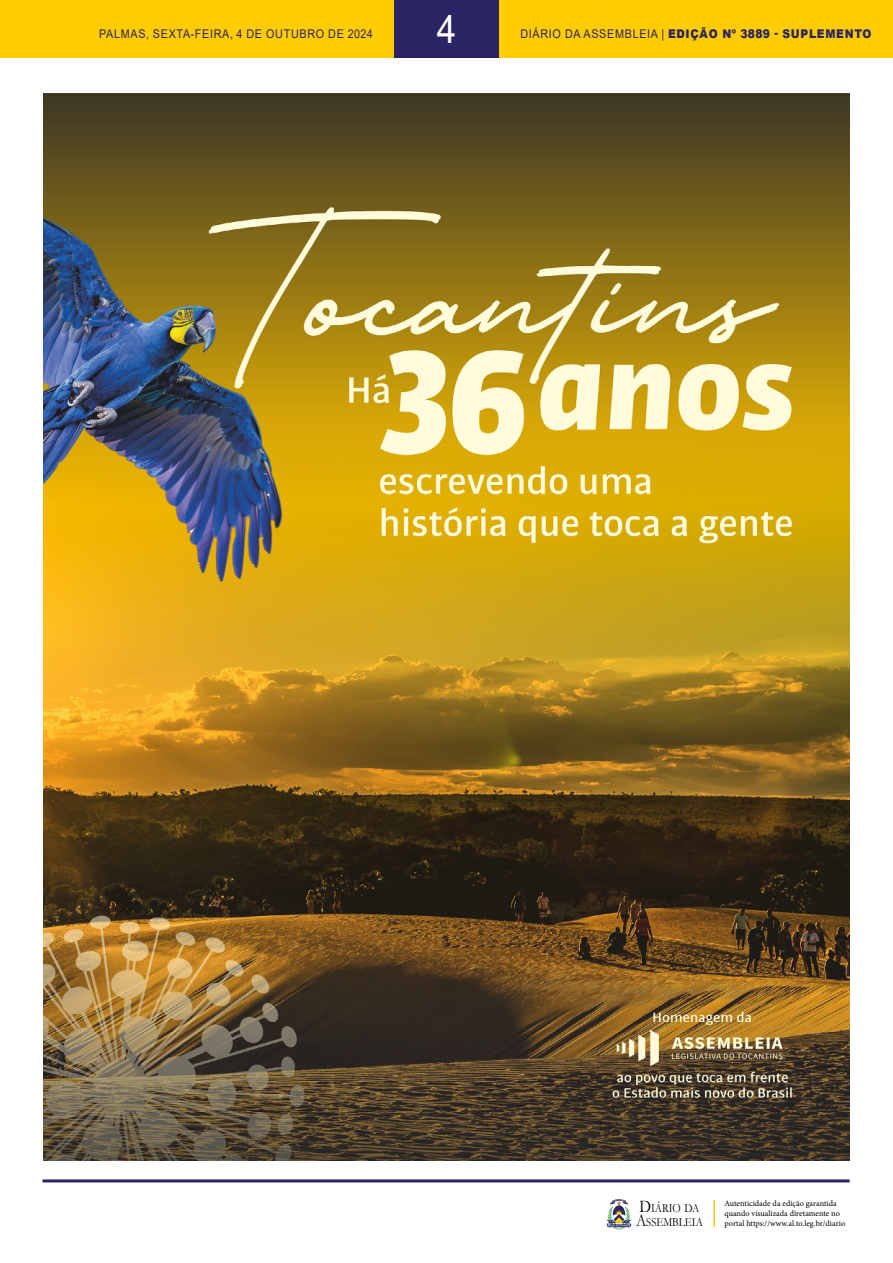
<style>
.page{position:relative;width:893px;height:1263px;background:#fff}
.page>*{position:absolute;margin:0;border:0;box-sizing:border-box;transform-origin:0 0}
.t1{font:39px "Arial";color:#fff;scale:.9 1}
.t2{font:12.45px/14px "Garamond";color:#000;scale:.85 1}
.t3{font:900 12px "Arial";letter-spacing:.065em;color:#2b2464;scale:.9 1}
.t4{font:12px "Arial";letter-spacing:.065em;color:#2b2464;scale:.9 1}
.t5{font:8.25px/9.9px "Minion Pro";color:#000}
.s1{font-weight:400}
.s2{font-size:17.85px}
</style>
<div class="page">
<div style="left:0;top:0;width:893px;height:58px;background:#fc0"></div>
<hr style="left:43px;top:1179px;width:807px;height:3px;background:#2b2464">
<svg style="left:606px;top:1199px;width:26px;height:31px"></svg>
<div style="left:394px;top:0;width:105px;height:58px;background:#2b2464"></div>
<hr style="left:713px;top:1200px;width:2px;height:27px;background:#fc0">
<img style="left:43px;top:94px;width:807px;height:1067px">
<h1 class="t1" style="left:437px;top:2px;width:23px">4</h1>
<h3 class="t4" style="left:99px;top:25px;width:306px">PALMAS, SEXTA-FEIRA, 4 DE OUTUBRO DE 2024</h3>
<h3 class="t3" style="left:520px;top:25px;width:392px"><span class="s1">DIÁRIO DA ASSEMBLEIA |</span> EDIÇÃO Nº 3889 - SUPLEMENTO</h3>
<h2 class="t2" style="left:636px;top:1201px;width:80px"><span class="s2">D</span>IÁRIO DA<br><span class="s2">A</span>SSEMBLEIA</h2>
<p class="t5" style="left:724px;top:1199px;width:122px">Autenticidade da edição garantida quando visualizada diretamente no portal https://www.al.to.leg.br/diario</p>
</div>
